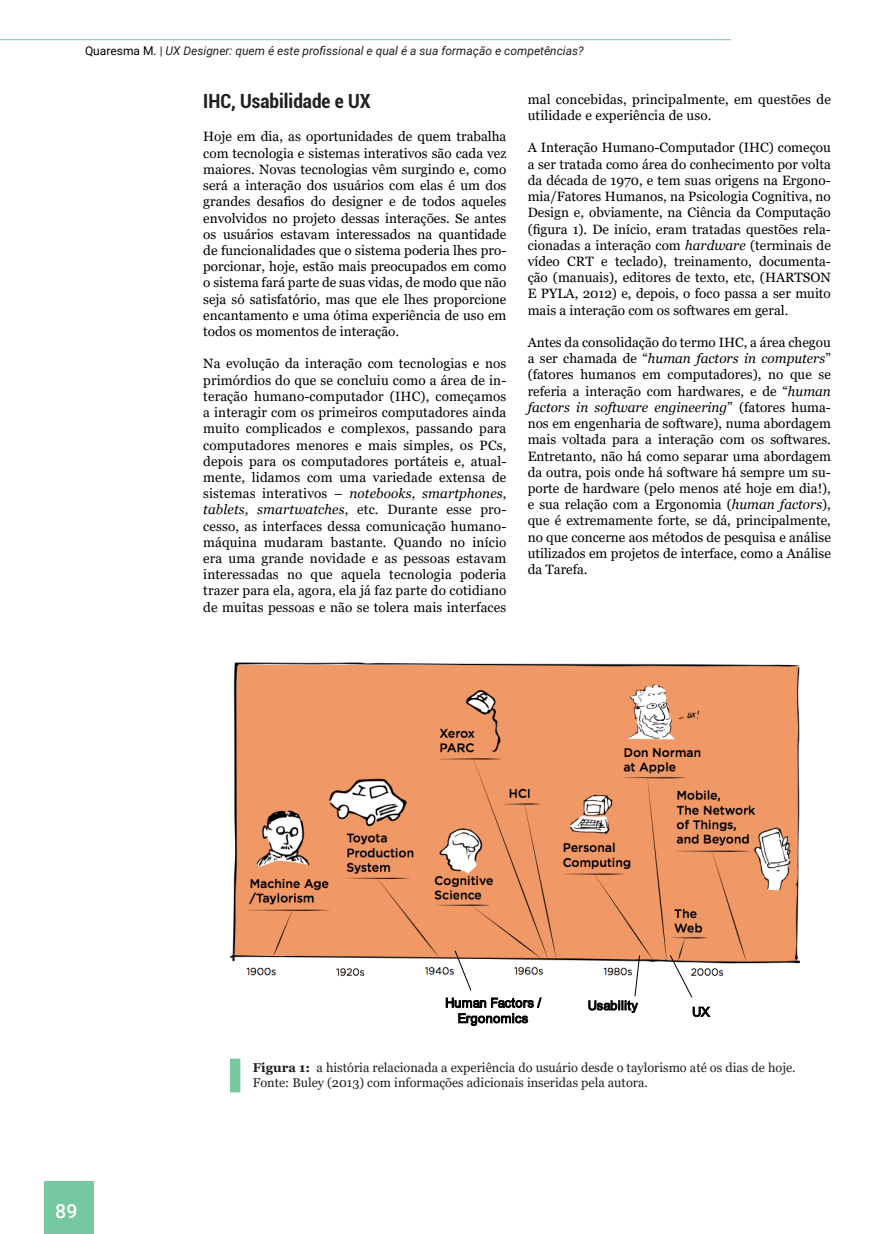
<style>
.page{position:relative;width:893px;height:1234px;background:#fff}
.page>*{position:absolute;margin:0;border:0;box-sizing:border-box;transform-origin:0 0}
.t1{font:700 condensed 19.5px "Roboto";color:#231f20}
.t2{font:500 19.5px "Roboto";color:#fff}
.t3{font:13.5px/16.2px "Georgia";color:#000;text-align:justify}
.t4{font:12.9px/15.5px "Arial";letter-spacing:.025em;color:#000;text-align:center}
.t5{font:12.75px/15.3px "Georgia";color:#231f20}
.t6{font:italic 12px "Roboto";color:#231f20}
.s1{font-style:normal;color:#000}
.s2{font-style:normal}
.s3{font-style:italic}
.s4{font-weight:700}
</style>
<div class="page">
<img style="left:230px;top:662px;width:570px;height:314px">
<svg style="left:455px;top:948px;width:16px;height:42px"></svg>
<svg style="left:446px;top:997px;width:96px;height:28px"></svg>
<svg style="left:588px;top:945px;width:52px;height:67px"></svg>
<svg style="left:670px;top:953px;width:22px;height:44px"></svg>
<svg style="left:693px;top:1006px;width:17px;height:10px"></svg>
<div style="left:230px;top:1058px;width:10px;height:34px;background:#76c8a1"></div>
<div style="left:45px;top:1181px;width:49px;height:52px;background:#76c8a1"></div>
<hr style="left:0;top:39px;width:731px;height:1px;background:#76c8a1">
<p class="t6" style="left:85px;top:42px;width:500px"><span class="s1">Quaresma M.</span> <span class="s2">|</span> UX Designer: quem é este profissional e qual é a sua formação e competências?</p>
<h1 class="t1" style="left:203px;top:88px;width:169px">IHC, Usabilidade e UX</h1>
<p class="t3" style="left:203px;top:129px;width:305px">Hoje em dia, as oportunidades de quem trabalha com tecnologia e sistemas interativos são cada vez maiores. Novas tecnologias vêm surgindo e, como será a interação dos usuários com elas é um dos grandes desafios do designer e de todos aqueles envolvidos no projeto dessas interações. Se antes os usuários estavam interessados na quantidade de funcionalidades que o sistema poderia lhes pro&shy;porcionar, hoje, estão mais preocupados em como o sistema fará parte de suas vidas, de modo que não seja só satisfatório, mas que ele lhes proporcione encantamento e uma ótima experiência de uso em todos os momentos de interação.</p>
<p class="t3" style="left:203px;top:356px;width:305px">Na evolução da interação com tecnologias e nos primórdios do que se concluiu como a área de in&shy;teração humano-computador (IHC), começamos a interagir com os primeiros computadores ainda muito complicados e complexos, passando para computadores menores e mais simples, os PCs, depois para os computadores portáteis e, atual&shy;mente, lidamos com uma variedade extensa de sistemas interativos – <span class="s3">notebooks</span>, <span class="s3">smartphones</span>, <span class="s3">tablets</span>, <span class="s3">smartwatches</span>, etc. Durante esse pro&shy;cesso, as interfaces dessa comunicação humano&shy;máquina mudaram bastante. Quando no início era uma grande novidade e as pessoas estavam interessadas no que aquela tecnologia poderia trazer para ela, agora, ela já faz parte do cotidiano de muitas pessoas e não se tolera mais interfaces</p>
<p class="t3" style="left:528px;top:91px;width:305px">mal concebidas, principalmente, em questões de utilidade e experiência de uso.</p>
<p class="t3" style="left:528px;top:140px;width:305px">A Interação Humano-Computador (IHC) começou a ser tratada como área do conhecimento por volta da década de 1970, e tem suas origens na Ergono&shy;mia/Fatores Humanos, na Psicologia Cognitiva, no Design e, obviamente, na Ciência da Computação (figura 1). De início, eram tratadas questões rela&shy;cionadas a interação com <span class="s3">hardware</span> (terminais de vídeo CRT e teclado), treinamento, documenta&shy;ção (manuais), editores de texto, etc, (HARTSON E PYLA, 2012) e, depois, o foco passa a ser muito mais a interação com os softwares em geral.</p>
<p class="t3" style="left:528px;top:334px;width:305px">Antes da consolidação do termo IHC, a área chegou a ser chamada de “<span class="s3">human factors in computers</span>” (fatores humanos em computadores), no que se referia a interação com hardwares, e de “<span class="s3">human factors in software engineering</span>” (fatores huma&shy;nos em engenharia de software), numa abordagem mais voltada para a interação com os softwares.<br>Entretanto, não há como separar uma abordagem da outra, pois onde há software há sempre um su&shy;porte de hardware (pelo menos até hoje em dia!), e sua relação com a Ergonomia (<span class="s3">human factors</span>), que é extremamente forte, se dá, principalmente, no que concerne aos métodos de pesquisa e análise utilizados em projetos de interface, como a Análise da Tarefa.</p>
<h1 class="t2" style="left:55px;top:1197px;width:24px">89</h1>
<p class="t4" style="left:445px;top:994px;width:97px">Human Factors /<br>Ergonomics</p>
<p class="t4" style="left:588px;top:997px;width:51px">Usability</p>
<p class="t4" style="left:692px;top:1003px;width:19px">UX</p>
<p class="t5" style="left:253px;top:1059px;width:544px"><span class="s4">Figura 1:</span> a história relacionada a experiência do usuário desde o taylorismo até os dias de hoje.<br>Fonte: Buley (2013) com informações adicionais inseridas pela autora.</p>
</div>
